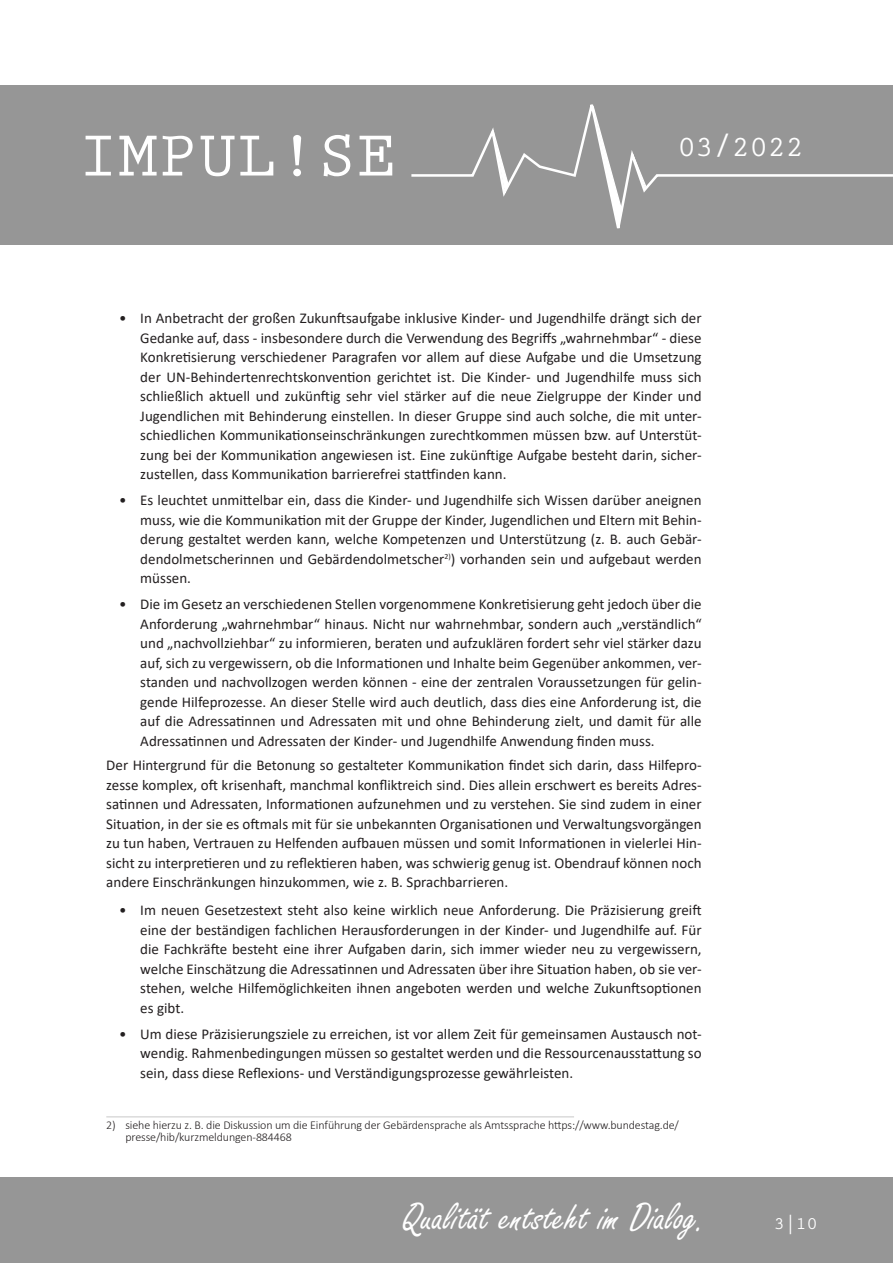
<style>
.page{position:relative;width:893px;height:1263px;background:#fff}
.page>*{position:absolute;margin:0;border:0;box-sizing:border-box;transform-origin:0 0}
.t1{font:700 66.3px "Prestige Elite Std";color:#fff}
.t2{font:42px "Freestyle Script";color:#fff}
.t3{font:700 30px "Prestige Elite Std";color:#fff}
.t4{font:700 18px "Prestige Elite Std";color:#fff}
.Fließtext{font:15px/19.5px "Calibri";color:#231f20;text-align:justify}
.FußnoteText{font:300 12px/12px "Calibri";letter-spacing:-.01em;color:#231f20}
</style>
<div class="page">
<div style="left:0;top:1178px;width:893px;height:85px;background:#969696"></div>
<div style="left:0;top:85px;width:893px;height:160px;background:#969696"></div>
<svg style="left:411px;top:104px;width:482px;height:125px"></svg>
<svg style="left:491px;top:129px;width:18px;height:64px"></svg>
<svg style="left:591px;top:104px;width:32px;height:124px"></svg>
<svg style="left:630px;top:151px;width:18px;height:39px"></svg>
<hr style="left:106px;top:1116px;width:468px;height:1px;background:#c8c8c8">
<h1 class="t1" style="left:78px;top:119px;width:320px">IMPUL!SE</h1>
<h3 class="t3" style="left:678px;top:131px;width:127px">03/2022</h3>
<p class="Fließtext" style="left:140px;top:308px;width:563px;text-indent:-21px">• In Anbetracht der großen Zukunftsaufgabe inklusive Kinder- und Jugendhilfe drängt sich der Gedanke auf, dass - insbesondere durch die Verwendung des Begriffs „wahrnehmbar“ - diese Konkretisierung verschiedener Paragrafen vor allem auf diese Aufgabe und die Umsetzung der UN-Behindertenrechtskonvention gerichtet ist. Die Kinder- und Jugendhilfe muss sich schließlich aktuell und zukünftig sehr viel stärker auf die neue Zielgruppe der Kinder und Jugendlichen mit Behinderung einstellen. In dieser Gruppe sind auch solche, die mit unter&shy;schiedlichen Kommunikationseinschränkungen zurechtkommen müssen bzw. auf Unterstüt&shy;zung bei der Kommunikation angewiesen ist. Eine zukünftige Aufgabe besteht darin, sicher&shy;zustellen, dass Kommunikation barrierefrei stattfinden kann.</p>
<p class="Fließtext" style="left:140px;top:490px;width:563px;text-indent:-21px">• Es leuchtet unmittelbar ein, dass die Kinder- und Jugendhilfe sich Wissen darüber aneignen muss, wie die Kommunikation mit der Gruppe der Kinder, Jugendlichen und Eltern mit Behin&shy;derung gestaltet werden kann, welche Kompetenzen und Unterstützung (z. B. auch Gebär&shy;dendolmetscherinnen und Gebärdendolmetscher<sup>2)</sup>) vorhanden sein und aufgebaut werden müssen.</p>
<p class="Fließtext" style="left:140px;top:594px;width:563px;text-indent:-21px">• Die im Gesetz an verschiedenen Stellen vorgenommene Konkretisierung geht jedoch über die Anforderung „wahrnehmbar“ hinaus. Nicht nur wahrnehmbar, sondern auch „verständlich“ und „nachvollziehbar“ zu informieren, beraten und aufzuklären fordert sehr viel stärker dazu auf, sich zu vergewissern, ob die Informationen und Inhalte beim Gegenüber ankommen, ver&shy;standen und nachvollzogen werden können - eine der zentralen Voraussetzungen für gelin&shy;gende Hilfeprozesse. An dieser Stelle wird auch deutlich, dass dies eine Anforderung ist, die auf die Adressatinnen und Adressaten mit und ohne Behinderung zielt, und damit für alle Adressatinnen und Adressaten der Kinder- und Jugendhilfe Anwendung finden muss.</p>
<p class="Fließtext" style="left:106px;top:755px;width:597px">Der Hintergrund für die Betonung so gestalteter Kommunikation findet sich darin, dass Hilfepro&shy;zesse komplex, oft krisenhaft, manchmal konfliktreich sind. Dies allein erschwert es bereits Adres&shy;satinnen und Adressaten, Informationen aufzunehmen und zu verstehen. Sie sind zudem in einer Situation, in der sie es oftmals mit für sie unbekannten Organisationen und Verwaltungsvorgängen zu tun haben, Vertrauen zu Helfenden aufbauen müssen und somit Informationen in vielerlei Hin&shy;sicht zu interpretieren und zu reflektieren haben, was schwierig genug ist. Obendrauf können noch andere Einschränkungen hinzukommen, wie z. B. Sprachbarrieren.</p>
<p class="Fließtext" style="left:140px;top:900px;width:563px;text-indent:-21px">• Im neuen Gesetzestext steht also keine wirklich neue Anforderung. Die Präzisierung greift eine der beständigen fachlichen Herausforderungen in der Kinder- und Jugendhilfe auf. Für die Fachkräfte besteht eine ihrer Aufgaben darin, sich immer wieder neu zu vergewissern, welche Einschätzung die Adressatinnen und Adressaten über ihre Situation haben, ob sie ver&shy;stehen, welche Hilfemöglichkeiten ihnen angeboten werden und welche Zukunftsoptionen es gibt.</p>
<p class="Fließtext" style="left:140px;top:1024px;width:563px;text-indent:-21px">• Um diese Präzisierungsziele zu erreichen, ist vor allem Zeit für gemeinsamen Austausch not&shy;wendig. Rahmenbedingungen müssen so gestaltet werden und die Ressourcenausstattung so sein, dass diese Reflexions- und Verständigungsprozesse gewährleisten.</p>
<p class="FußnoteText" style="left:125px;top:1119px;width:555px;text-indent:-19px">2) siehe hierzu z. B. die Diskussion um die Einführung der Gebärdensprache als Amtssprache https://www.bundestag.de/ presse/hib/kurzmeldungen-884468</p>
<h2 class="t2" style="left:403px;top:1194px;width:304px">Qualität entsteht im Dialog.</h2>
<p class="t4" style="left:774px;top:1213px;width:45px">3|10</p>
</div>
